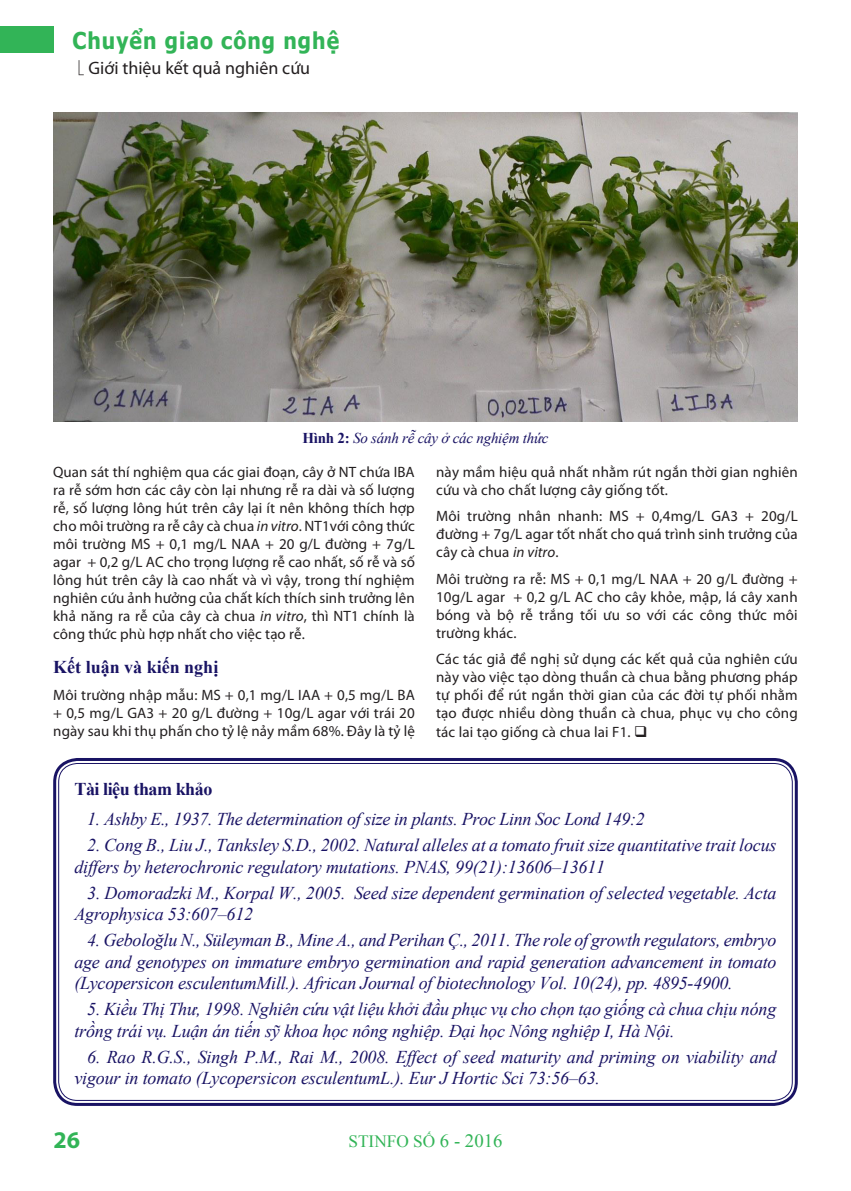
<style>
.page{position:relative;width:851px;height:1191px;background:#fff}
.page>*{position:absolute;margin:0;border:0;box-sizing:border-box;transform-origin:0 0}
.t1{font:700 24px "Myriad Pro";color:#32b457}
.t2{font:700 23.1px "Tahoma";letter-spacing:.05em;color:#32b457;scale:.91 1}
.t3{font:italic 18px/21.6px "Times New Roman";letter-spacing:-.01em;color:#191364}
.t4{font:18px "Myriad Pro";color:#231f20}
.t5{font:700 18px "Times New Roman";color:#191364}
.t6{font:700 18px "Times New Roman";letter-spacing:-.025em;color:#191364}
.t7{font:17.25px "Times New Roman";color:#32b457}
.t8{font:15px/18px "Myriad Pro";letter-spacing:.01em;color:#231f20;text-align:justify}
.t9{font:italic 15px "Times New Roman";letter-spacing:-.015em;color:#191364}
.s1{font-weight:700;font-style:normal}
.s2{font-style:italic}
.s3{font-size:18.75px}
</style>
<div class="page">
<div style="left:0;top:26px;width:53px;height:27px;background:#32b457"></div>
<div style="left:53px;top:758px;width:744px;height:348px;border:3px solid #191364;border-radius:23px"></div>
<img style="left:53px;top:113px;width:744px;height:308px">
<h2 class="t2" style="left:72px;top:24px;width:295px">Chuyển giao công nghệ</h2>
<p class="t4" style="left:88px;top:57px;width:223px">Giới thiệu kết quả nghiên cứu</p>
<p class="t9" style="left:302px;top:427px;width:248px"><span class="s1">Hình 2:</span> So sánh rễ cây ở các nghiệm thức</p>
<p class="t8" style="left:53px;top:462px;width:363px">Quan sát thí nghiệm qua các giai đoạn, cây ở NT chứa IBA ra rễ sớm hơn các cây còn lại nhưng rễ ra dài và số lượng rễ, số lượng lông hút trên cây lại ít nên không thích hợp cho môi trường ra rễ cây cà chua <span class="s2">in vitro</span>. NT1với công thức môi trường MS + 0,1 mg/L NAA + 20 g/L đường + 7g/L agar + 0,2 g/L AC cho trọng lượng rễ cao nhất, số rễ và số lông hút trên cây là cao nhất và vì vậy, trong thí nghiệm nghiên cứu ảnh hưởng của chất kích thích sinh trưởng lên khả năng ra rễ của cây cà chua <span class="s2">in vitro</span>, thì NT1 chính là công thức phù hợp nhất cho việc tạo rễ.</p>
<p class="t5" style="left:53px;top:655px;width:167px">Kết luận và kiến nghị</p>
<p class="t8" style="left:53px;top:685px;width:363px">Môi trường nhập mẫu: MS + 0,1 mg/L IAA + 0,5 mg/L BA + 0,5 mg/L GA3 + 20 g/L đường + 10g/L agar với trái 20 ngày sau khi thụ phấn cho tỷ lệ nảy mầm 68%. Đây là tỷ lệ</p>
<p class="t8" style="left:436px;top:462px;width:363px">này mầm hiệu quả nhất nhằm rút ngắn thời gian nghiên cứu và cho chất lượng cây giống tốt.</p>
<p class="t8" style="left:436px;top:507px;width:363px">Môi trường nhân nhanh: MS + 0,4mg/L GA3 + 20g/L đường + 7g/L agar tốt nhất cho quá trình sinh trưởng của cây cà chua <span class="s2">in vitro</span>.</p>
<p class="t8" style="left:436px;top:569px;width:363px">Môi trường ra rễ: MS + 0,1 mg/L NAA + 20 g/L đường + 10g/L agar + 0,2 g/L AC cho cây khỏe, mập, lá cây xanh bóng và bộ rễ trắng tối ưu so với các công thức môi trường khác.</p>
<p class="t8" style="left:436px;top:650px;width:363px">Các tác giả đề nghị sử dụng các kết quả của nghiên cứu này vào việc tạo dòng thuần cà chua bằng phương pháp tự phối để rút ngắn thời gian của các đời tự phối nhằm tạo được nhiều dòng thuần cà chua, phục vụ cho công tác lai tạo giống cà chua lai F1. ❑</p>
<p class="t6" style="left:74px;top:776px;width:139px">Tài liệu tham khảo</p>
<p class="t3" style="left:87px;top:808px;width:559px">1. Ashby E., 1937. The determination of size in plants. Proc Linn Soc Lond 149:2</p>
<p class="t3" style="left:74px;top:833px;width:703px;text-indent:13px">2. Cong B., Liu J., Tanksley S.D., 2002. Natural alleles at a tomato fruit size quantitative trait locus differs by heterochronic regulatory mutations. PNAS, 99(21):13606–13611</p>
<p class="t3" style="left:74px;top:881px;width:703px;text-indent:13px">3. Domoradzki M., Korpal W., 2005. Seed size dependent germination of selected vegetable. Acta<br>Agrophysica 53:607–612</p>
<p class="t3" style="left:74px;top:928px;width:703px;text-align:justify;text-indent:13px">4. Geboloğlu N., Süleyman B., Mine A., and Perihan Ç., 2011. The role of growth regulators, embryo age and genotypes on immature embryo germination and rapid generation advancement in tomato (Lycopersicon esculentumMill.). African Journal of biotechnology Vol. 10(24), pp. 4895-4900.</p>
<p class="t3" style="left:74px;top:997px;width:703px;text-indent:13px">5. Kiều Thị Thư, 1998. Nghiên cứu vật liệu khởi đầu phục vụ cho chọn tạo giống cà chua chịu nóng trồng trái vụ. Luận án tiến sỹ khoa học nông nghiệp. Đại học Nông nghiệp I, Hà Nội.</p>
<p class="t3" style="left:74px;top:1045px;width:703px;text-indent:13px">6. Rao R.G.S., Singh P.M., Rai M., 2008. Effect of seed maturity and priming on viability and vigour in tomato (Lycopersicon esculentumL.). Eur J Hortic Sci 73:56–63.</p>
<p class="t1" style="left:53px;top:1124px;width:28px">26</p>
<p class="t7" style="left:348px;top:1130px;width:155px">STINFO SỐ <span class="s3">6 - 2016</span></p>
</div>
